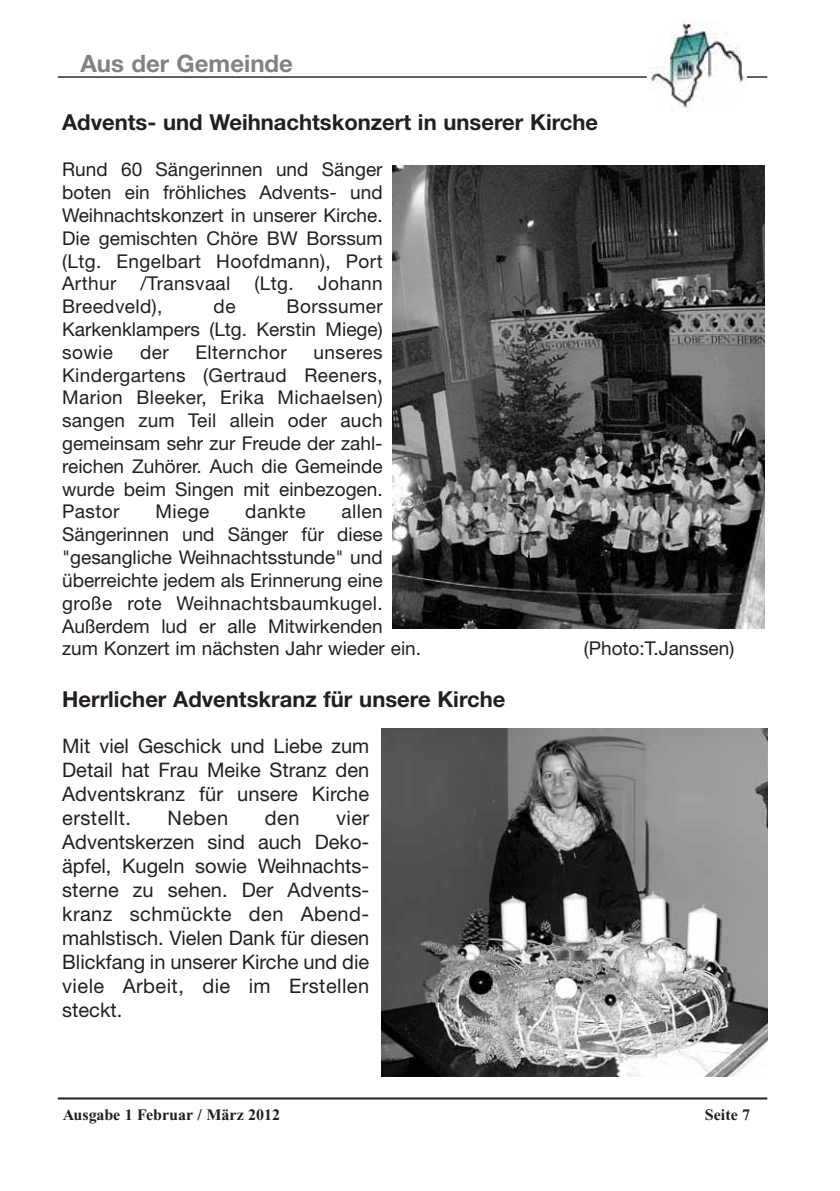
<style>
.page{position:relative;width:840px;height:1191px;background:#fff}
.page>*{position:absolute;margin:0;border:0;box-sizing:border-box;transform-origin:0 0}
.t1{font:700 24px "Helvetica Neue";color:#808285}
.t2{font:700 22px "Helvetica Neue";color:#231f20}
.t3{font:20px/24px "Helvetica Neue";letter-spacing:.005em;color:#231f20;text-align:justify}
.t4{font:19px/22.8px "Helvetica Neue";color:#231f20;text-align:justify}
.t5{font:19px "Helvetica Neue";letter-spacing:.02em;color:#231f20}
.t6{font:700 16px "Times New Roman";color:#231f20}
</style>
<div class="page">
<hr style="left:58px;top:1097px;width:708px;height:2px;background:#231f20">
<hr style="left:58px;top:76px;width:708px;height:2px;background:#231f20">
<div style="left:646px;top:17px;width:100px;height:111px;background:#fff;border-radius:50%"></div>
<img style="left:649px;top:23px;width:95px;height:89px">
<img style="left:381px;top:729px;width:385px;height:347px">
<img style="left:392px;top:165px;width:372px;height:463px">
<p class="t1" style="left:80px;top:55px;width:214px">Aus der Gemeinde</p>
<p class="t2" style="left:62px;top:115px;width:537px">Advents- und Weihnachtskonzert in unserer Kirche</p>
<p class="t4" style="left:62px;top:160px;width:322px">Rund 60 Sängerinnen und Sänger boten ein fröhliches Advents- und Weihnachtskonzert in unserer Kirche.<br>Die gemischten Chöre BW Borssum (Ltg. Engelbart Hoofdmann), Port Arthur</p>
<p class="t5" style="left:140px;top:277px;width:91px">/Transvaal</p>
<p class="t4" style="left:254px;top:274px;width:41px">(Ltg.</p>
<p class="t4" style="left:317px;top:274px;width:66px">Johann</p>
<p class="t5" style="left:62px;top:300px;width:102px">Breedveld),</p>
<p class="t4" style="left:213px;top:297px;width:23px">de</p>
<p class="t4" style="left:62px;top:297px;width:322px;text-indent:224px">Borssumer Karkenklampers (Ltg. Kerstin Miege) sowie</p>
<p class="t4" style="left:140px;top:342px;width:30px">der</p>
<p class="t5" style="left:195px;top:345px;width:93px">Elternchor</p>
<p class="t4" style="left:62px;top:342px;width:322px;text-indent:251px">unseres Kindergartens (Gertraud Reeners, Marion Bleeker, Erika Michaelsen) sangen zum Teil allein oder auch gemeinsam sehr zur Freude der zahl&shy;reichen Zuhörer. Auch die Gemeinde wurde beim Singen mit einbezogen.<br>Pastor</p>
<p class="t4" style="left:62px;top:502px;width:360px;text-align:left;text-indent:279px">allen<br>Sängerinnen und Sänger für diese "gesangliche Weihnachtsstunde" und überreichte jedem als Erinnerung eine große rote Weihnachtsbaumkugel.<br>Außerdem lud er alle Mitwirkenden zum Konzert im nächsten Jahr wieder ein.</p>
<p class="t4" style="left:155px;top:502px;width:55px">Miege</p>
<p class="t4" style="left:245px;top:502px;width:62px">dankte</p>
<p class="t4" style="left:583px;top:639px;width:152px">(Photo:T.Janssen)</p>
<p class="t2" style="left:62px;top:691px;width:444px">Herrlicher Adventskranz für unsere Kirche</p>
<p class="t3" style="left:62px;top:736px;width:308px">Mit viel Geschick und Liebe zum Detail hat Frau Meike Stranz den Adventskranz für unsere Kirche erstellt.</p>
<p class="t3" style="left:62px;top:808px;width:308px;text-indent:274px">vier Adventskerzen sind auch Deko&shy;äpfel, Kugeln sowie Weihnachts&shy;sterne zu sehen. Der Advents&shy;kranz schmückte den Abend&shy;mahlstisch. Vielen Dank für diesen Blickfang in unserer Kirche und die viele Arbeit, die im Erstellen steckt.</p>
<p class="t3" style="left:167px;top:808px;width:62px">Neben</p>
<p class="t3" style="left:265px;top:808px;width:36px">den</p>
<p class="t6" style="left:63px;top:1109px;width:219px">Ausgabe 1 Februar / März 2012</p>
<p class="t6" style="left:704px;top:1109px;width:47px">Seite 7</p>
</div>
